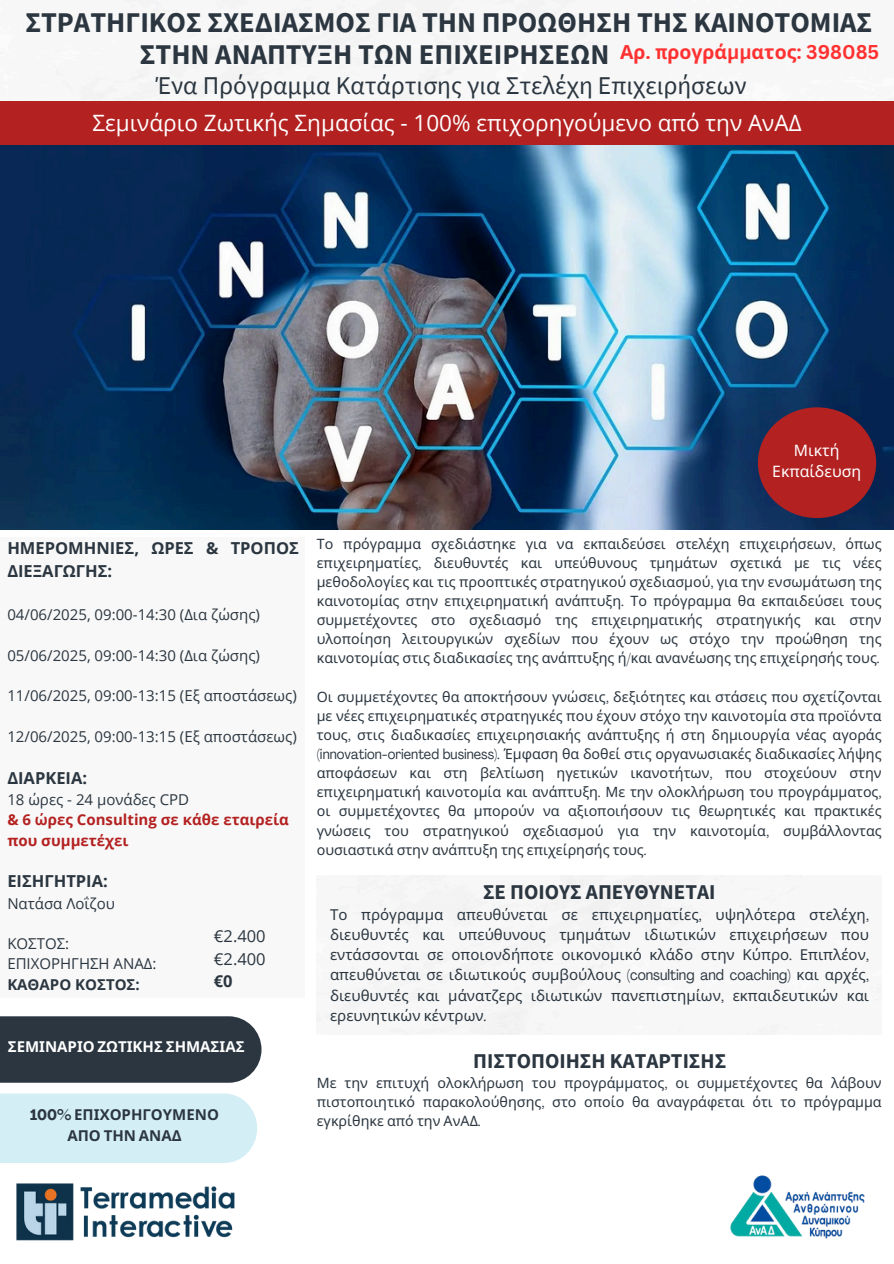
<style>
.page{position:relative;width:894px;height:1264px;background:#fff}
.page>*{position:absolute;margin:0;border:0;box-sizing:border-box;transform-origin:0 0}
.t1{font:700 28.5px/32.7px "Source Sans Pro";color:#2b3640}
.t2{font:25.5px "Source Sans Pro";color:#2b3640}
.t3{font:22.5px "Open Sans";color:#fff}
.t4{font:700 21px "Source Sans Pro";color:#2b3640}
.t5{font:700 19.35px "Noto Sans";color:#ff3131}
.t6{font:700 16.5px/22.5px "Open Sans";color:#2b3640}
.t7{font:16.5px "Open Sans";color:#2b3640}
.t8{font:15.75px/21.3px "Noto Sans";color:#fff;text-align:center}
.t9{font:15px/20.2px "Noto Sans";color:#2b3640;text-align:justify}
.t10{font:15px/20.2px "Open Sans";color:#2b3640}
.t11{font:700 15px/20.2px "Open Sans";color:#b42121}
.t12{font:700 15px/20.2px "Noto Sans";color:#2b3640;text-align:center}
.t13{font:700 15px "Noto Sans";color:#fff}
.t14{font:14.25px/19.2px "Noto Sans";color:#2b3640;text-align:justify}
.s1{font-family:"Canva Sans"}
.s2{font-weight:700}
.s3{font-family:"Agrandir";font-stretch:condensed}
</style>
<div class="page">
<img style="left:730px;top:1175px;width:135px;height:64px">
<img style="left:16px;top:1183px;width:219px;height:58px">
<div style="left:0;top:1016px;width:261px;height:66px;background:#2b3640"></div>
<div style="left:0;top:1093px;width:257px;height:69px;background:#d4eef6"></div>
<img style="left:0;top:145px;width:893px;height:384px">
<div style="left:757px;top:407px;width:118px;height:111px;background:#b42121;border-radius:50%"></div>
<div style="left:0;top:101px;width:893px;height:44px;background:#b42121"></div>
<div style="left:0;top:537px;width:304px;height:460px;background:#f8f8f8"></div>
<p class="t1" style="left:140px;top:5px;width:733px;text-indent:-114px">ΣΤΡΑΤΗΓΙΚΟΣ ΣΧΕΔΙΑΣΜΟΣ ΓΙΑ ΤΗΝ ΠΡΟΩΘΗΣΗ ΤΗΣ ΚΑΙΝΟΤΟΜΙΑΣ<br>ΣΤΗΝ ΑΝΑΠΤΥΞΗ ΤΩΝ ΕΠΙΧΕΙΡΗΣΕΩΝ</p>
<p class="t2" style="left:156px;top:69px;width:592px">Ένα Πρόγραμμα Κατάρτισης για Στελέχη Επιχειρήσεων</p>
<h2 class="t5" style="left:620px;top:39px;width:260px">Αρ<span class="s1">. π</span>ρογρά<span class="s1">μμ</span>ατος<span class="s1">: 398085</span></h2>
<p class="t3" style="left:92px;top:107px;width:710px">Σεμινάριο Ζωτικής Σημασίας - 100% επιχορηγούμενο από την ΑνΑΔ</p>
<p class="t8" style="left:772px;top:439px;width:90px">Μικτή<br>Εκπαίδευση</p>
<p class="t6" style="left:7px;top:536px;width:293px">ΗΜΕΡΟΜΗΝΙΕΣ, ΩΡΕΣ &amp; ΤΡΟΠΟΣ<br>ΔΙΕΞΑΓΩΓΗΣ:</p>
<p class="t10" style="left:7px;top:604px;width:254px">04/06/2025, 09:00-14:30 (Δια ζώσης)</p>
<p class="t10" style="left:7px;top:645px;width:254px">05/06/2025, 09:00-14:30 (Δια ζώσης)</p>
<p class="t10" style="left:7px;top:685px;width:291px">11/06/2025, 09:00-13:15 (Εξ αποστάσεως)</p>
<p class="t10" style="left:7px;top:726px;width:291px">12/06/2025, 09:00-13:15 (Εξ αποστάσεως)</p>
<h6 class="t6" style="left:7px;top:766px;width:81px">ΔΙΑΡΚΕΙΑ:</h6>
<p class="t10" style="left:7px;top:789px;width:183px">18 ώρες - 24 μονάδες CPD</p>
<p class="t11" style="left:7px;top:809px;width:283px">&amp; 6 ώρες Consulting σε κάθε εταιρεία που συμμετέχει</p>
<p class="t6" style="left:7px;top:869px;width:102px">ΕΙΣΗΓΗΤΡΙΑ:</p>
<h5 class="t10" style="left:7px;top:892px;width:109px">Νατάσα Λοΐζου</h5>
<h5 class="t10" style="left:7px;top:933px;width:151px">ΚΟΣΤΟΣ:<br>ΕΠΙΧΟΡΗΓΗΣΗ ΑΝΑΔ:<br><span class="s2">ΚΑΘΑΡΟ ΚΟΣΤΟΣ:</span></h5>
<p class="t7" style="left:214px;top:924px;width:53px">€2.400</p>
<p class="t7" style="left:214px;top:947px;width:53px">€2.400</p>
<p class="t6" style="left:214px;top:969px;width:20px">€0</p>
<h2 class="t13" style="left:8px;top:1035px;width:238px">ΣΕΜΙΝΑΡΙΟ ΖΩΤΙΚΗΣ ΣΗΜΑΣΙΑΣ</h2>
<h3 class="t12" style="left:30px;top:1104px;width:190px"><span class="s3">100%</span> ΕΠΙΧΟΡΗΓΟΥΜΕΝΟ<br>ΑΠΟ ΤΗΝ ΑΝΑΔ</h3>
<p class="t14" style="left:317px;top:533px;width:566px">Το πρόγραμμα σχεδιάστηκε για να εκπαιδεύσει στελέχη επιχειρήσεων<span class="s3">,</span> όπως επιχειρηματίες<span class="s3">,</span> διευθυντές και υπεύθυνους τμημάτων σχετικά με τις νέες μεθοδολογίες και τις προοπτικές στρατηγικού σχεδιασμού<span class="s3">,</span> για την ενσωμάτωση της καινοτομίας στην επιχειρηματική ανάπτυξη<span class="s3">.</span> Το πρόγραμμα θα εκπαιδεύσει τους συμμετέχοντες στο σχεδιασμό της επιχειρηματικής στρατηγικής και στην υλοποίηση λειτουργικών σχεδίων που έχουν ως</p>
<h5 class="t14" style="left:317px;top:629px;width:566px;text-align:right">στόχο την προώθηση της<br>καινοτομίας στις διαδικασίες της ανάπτυξης ή<span class="s3">/</span>και ανανέωσης της επιχείρησής τους<span class="s3">.</span></h5>
<h5 class="t14" style="left:317px;top:686px;width:566px">Οι συμμετέχοντες θα αποκτήσουν γνώσεις<span class="s3">,</span> δεξιότητες και στάσεις που σχετίζονται με νέες επιχειρηματικές στρατηγικές που έχουν στόχο την καινοτομία στα προϊόντα τους<span class="s3">,</span> στις διαδικασίες επιχειρησιακής ανάπτυξης ή στη δημιουργία νέας αγοράς <span class="s3">(innovation-oriented business).</span> Έμφαση θα δοθεί στις οργανωσιακές διαδικασίες λήψης</h5>
<p class="t14" style="left:317px;top:763px;width:566px">αποφάσεων και στη βελτίωση ηγετικών ικανοτήτων<span class="s3">,</span> που στοχεύουν στην επιχειρηματική καινοτομία και ανάπτυξη<span class="s3">.</span> Με την ολοκλήρωση του προγράμματος<span class="s3">, </span>οι συμμετέχοντες θα μπορούν να αξιοποιήσουν τις θεωρητικές και πρακτικές γνώσεις του στρατηγικού σχεδιασμού για την καινοτομία<span class="s3">,</span> συμβάλλοντας ουσιαστικά στην ανάπτυξη της επιχείρησής τους<span class="s3">.</span></p>
<p class="t4" style="left:483px;top:878px;width:234px">ΣΕ ΠΟΙΟΥΣ ΑΠΕΥΘΥΝΕΤΑΙ</p>
<h1 class="t9" style="left:330px;top:903px;width:540px">Το πρόγραμμα απευθύνεται σε επιχειρηματίες<span class="s3">,</span> υψηλότερα στελέχη<span class="s3">, </span>διευθυντές και υπεύθυνους τμημάτων ιδιωτικών επιχειρήσεων που εντάσσονται σε οποιονδήποτε οικονομικό κλάδο στην Κύπρο<span class="s3">.</span> Επιπλέον<span class="s3">, </span>απευθύνεται σε ιδιωτικούς συμβούλους <span class="s3">(consulting and coaching)</span> και αρχές<span class="s3">, </span>διευθυντές και</h1>
<h4 class="t9" style="left:330px;top:984px;width:540px;text-indent:118px">μάνατζερς ιδιωτικών πανεπιστημίων<span class="s3">,</span> εκπαιδευτικών και ερευνητικών κέντρων<span class="s3">.</span></h4>
<p class="t4" style="left:473px;top:1047px;width:254px">ΠΙΣΤΟΠΟΙΗΣΗ ΚΑΤΑΡΤΙΣΗΣ</p>
<p class="t14" style="left:317px;top:1072px;width:566px">Με την επιτυχή ολοκλήρωση του προγράμματος<span class="s3">,</span> οι συμμετέχοντες θα λάβουν πιστοποιητικό παρακολούθησης<span class="s3">,</span> στο οποίο θα αναγράφεται ότι το πρόγραμμα εγκρίθηκε από την ΑνΑΔ<span class="s3">.</span></p>
</div>
